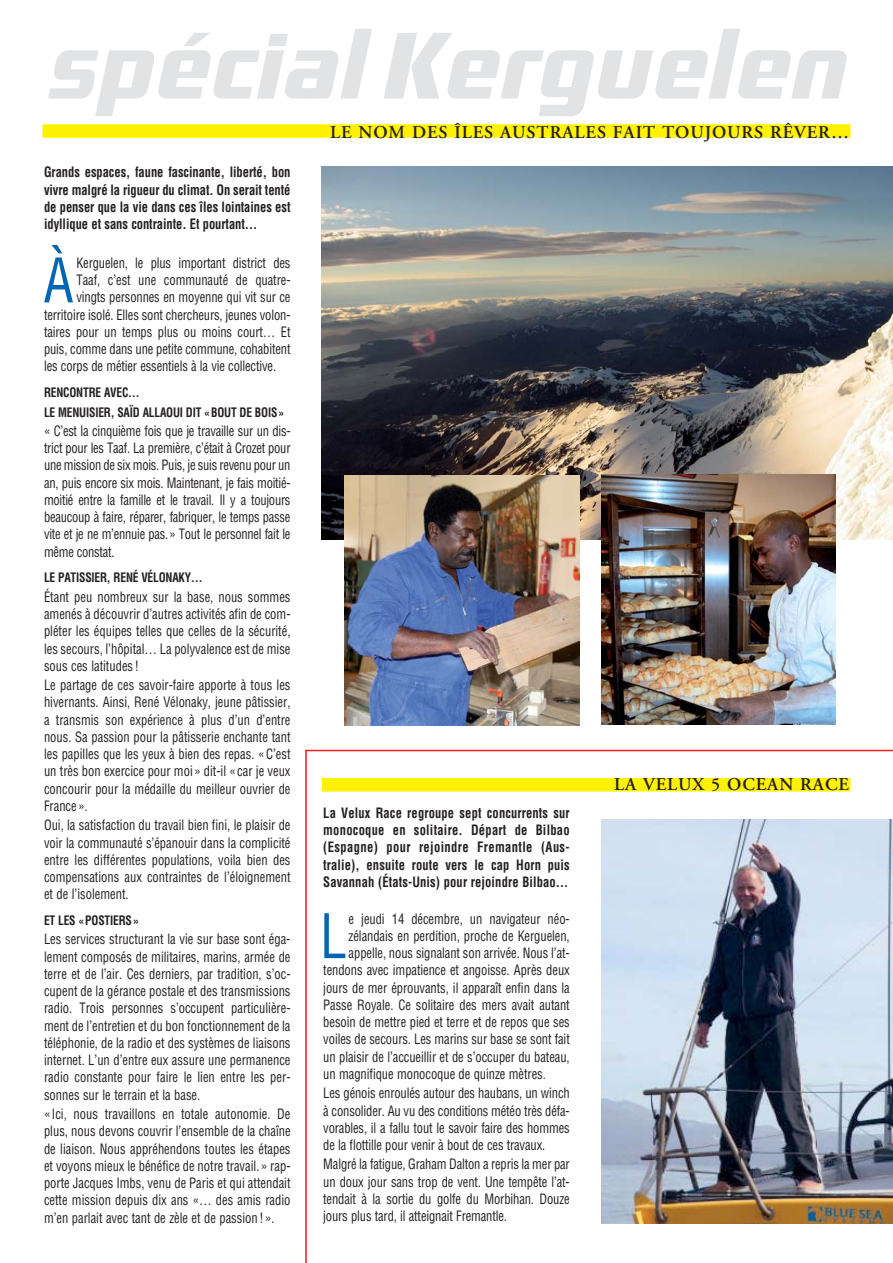
<style>
.page{position:relative;width:893px;height:1263px;background:#fff}
.page>*{position:absolute;margin:0;border:0;box-sizing:border-box;transform-origin:0 0}
.t1{font:italic 500 93px "District";color:#e2e3e4}
.t2{font:condensed 59.85px "Helvetica";color:#0066b3;scale:.9 1}
.t3{font:600 18px "Adobe Garamond";letter-spacing:.05em;color:#231f20}
.t4{font:condensed 13.95px/17.2px "Helvetica";letter-spacing:-.005em;color:#231f20;text-align:justify;scale:.9 1}
.t5{font:700 condensed 13.95px/17.2px "Helvetica";color:#231f20;text-align:justify;scale:.9 1}
.t6{font:700 condensed 12.75px/19.4px "Helvetica";letter-spacing:-.015em;color:#231f20;scale:.9 1}
</style>
<div class="page">
<div style="left:43px;top:124px;width:807px;height:14px;background:#fff200"></div>
<div style="left:322px;top:778px;width:528px;height:14px;background:#fff200"></div>
<img style="left:601px;top:820px;width:291px;height:403px">
<hr style="left:305px;top:750px;width:587px;height:1px;background:#ed1c24">
<hr style="left:305px;top:750px;width:2px;height:513px;background:#ed1c24">
<img style="left:322px;top:166px;width:570px;height:374px">
<img style="left:344px;top:476px;width:235px;height:250px">
<img style="left:601px;top:475px;width:235px;height:250px">
<h1 class="t1" style="left:50px;top:29px;width:800px">spécial Kerguelen</h1>
<p class="t5" style="left:44px;top:165px;width:275px">Grands espaces, faune fascinante, liberté, bon vivre malgré la rigueur du climat. On serait tenté de penser que la vie dans ces îles lointaines est idyllique et sans contrainte. Et pourtant…</p>
<h2 class="t2" style="left:44px;top:258px;width:35px">À</h2>
<p class="t4" style="left:76px;top:255px;width:239px">Kerguelen, le plus important district des</p>
<p class="t4" style="left:76px;top:273px;width:239px">Taaf, c’est une communauté de quatre-</p>
<p class="t4" style="left:76px;top:290px;width:239px">vingts personnes en moyenne qui vit sur ce</p>
<p class="t4" style="left:44px;top:307px;width:275px">territoire isolé. Elles sont chercheurs, jeunes volon-</p>
<p class="t4" style="left:44px;top:324px;width:275px">taires pour un temps plus ou moins court… Et</p>
<p class="t4" style="left:44px;top:342px;width:275px">puis, comme dans une petite commune, cohabitent</p>
<p class="t4" style="left:44px;top:359px;width:259px">les corps de métier essentiels à la vie collective.</p>
<p class="t6" style="left:44px;top:384px;width:268px">RENCONTRE AVEC…<br>LE MENUISIER, SAÏD ALLAOUI DIT «BOUT DE BOIS»</p>
<p class="t4" style="left:44px;top:423px;width:275px">« C’est la cinquième fois que je travaille sur un dis&shy;trict pour les Taaf. La première, c’était à Crozet pour une mission de six mois. Puis, je suis revenu pour un an, puis encore six mois. Maintenant, je fais moitié&shy;moitié entre la famille et le travail. Il y a toujours beaucoup à faire, réparer, fabriquer, le temps passe vite et je ne m’ennuie pas.» Tout le personnel fait le même constat.</p>
<p class="t6" style="left:44px;top:569px;width:178px">LE PATISSIER, RENÉ VÉLONAKY…</p>
<p class="t4" style="left:44px;top:589px;width:275px">Étant peu nombreux sur la base, nous sommes amenés à découvrir d’autres activités afin de com&shy;pléter les équipes telles que celles de la sécurité, les secours, l’hôpital… La polyvalence est de mise sous ces latitudes!</p>
<p class="t4" style="left:44px;top:678px;width:275px">Le partage de ces savoir-faire apporte à tous les hivernants. Ainsi, René Vélonaky, jeune pâtissier, a transmis son expérience à plus d’un d’entre nous. Sa passion pour la pâtisserie enchante tant les papilles que les yeux à bien des repas. « C’est un très bon exercice pour moi » dit-il « car je veux concourir pour la médaille du meilleur ouvrier de France».</p>
<p class="t4" style="left:44px;top:818px;width:275px">Oui, la satisfaction du travail bien fini, le plaisir de voir la communauté s’épanouir dans la complicité entre les différentes populations, voila bien des compensations aux contraintes de l’éloignement et de l’isolement.</p>
<p class="t6" style="left:44px;top:912px;width:107px">ET LES «POSTIERS»</p>
<p class="t4" style="left:44px;top:932px;width:275px">Les services structurant la vie sur base sont éga&shy;lement composés de militaires, marins, armée de terre et de l’air. Ces derniers, par tradition, s’oc&shy;cupent de la gérance postale et des transmissions radio. Trois personnes s’occupent particulière&shy;ment de l’entretien et du bon fonctionnement de la téléphonie, de la radio et des systèmes de liaisons internet. L’un d’entre eux assure une permanence radio constante pour faire le lien entre les per&shy;sonnes sur le terrain et la base.</p>
<p class="t4" style="left:44px;top:1107px;width:276px">« Ici, nous travaillons en totale autonomie. De plus, nous devons couvrir l’ensemble de la chaîne de liaison. Nous appréhendons toutes les étapes et voyons mieux le bénéfice de notre travail. » rap&shy;porte Jacques Imbs, venu de Paris et qui attendait cette mission depuis dix ans «… des amis radio m’en parlait avec tant de zèle et de passion !».</p>
<p class="t3" style="left:330px;top:125px;width:520px">LE NOM DES ÎLES AUSTRALES FAIT TOUJOURS RÊVER…</p>
<p class="t5" style="left:323px;top:805px;width:275px">La Velux Race regroupe sept concurrents sur monocoque en solitaire. Départ de Bilbao (Espagne) pour rejoindre Fremantle (Aus&shy;tralie), ensuite route vers le cap Horn puis Savannah (États-Unis) pour rejoindre Bilbao…</p>
<h2 class="t2" style="left:320px;top:913px;width:31px">L</h2>
<p class="t4" style="left:349px;top:911px;width:247px">e jeudi 14 décembre, un navigateur néo-</p>
<p class="t4" style="left:349px;top:928px;width:247px">zélandais en perdition, proche de Kerguelen,</p>
<p class="t4" style="left:349px;top:946px;width:247px">appelle, nous signalant son arrivée. Nous l’at-</p>
<p class="t4" style="left:323px;top:963px;width:275px">tendons avec impatience et angoisse. Après deux</p>
<p class="t4" style="left:323px;top:980px;width:275px">jours de mer éprouvants, il apparaît enfin dans la</p>
<p class="t4" style="left:323px;top:997px;width:275px">Passe Royale. Ce solitaire des mers avait autant</p>
<p class="t4" style="left:323px;top:1015px;width:275px">besoin de mettre pied et terre et de repos que ses</p>
<p class="t4" style="left:323px;top:1032px;width:275px">voiles de secours. Les marins sur base se sont fait</p>
<p class="t4" style="left:323px;top:1049px;width:275px">un plaisir de l’accueillir et de s’occuper du bateau,</p>
<p class="t4" style="left:323px;top:1066px;width:249px">un magnifique monocoque de quinze mètres.</p>
<p class="t4" style="left:323px;top:1086px;width:275px">Les génois enroulés autour des haubans, un winch à consolider. Au vu des conditions météo très défa&shy;vorables, il a fallu tout le savoir faire des hommes de la flottille pour venir à bout de ces travaux.</p>
<p class="t4" style="left:323px;top:1157px;width:275px">Malgré la fatigue, Graham Dalton a repris la mer par un doux jour sans trop de vent. Une tempête l’at&shy;tendait à la sortie du golfe du Morbihan. Douze jours plus tard, il atteignait Fremantle.</p>
<p class="t3" style="left:614px;top:777px;width:236px">LA VELUX 5 OCEAN RACE</p>
</div>
